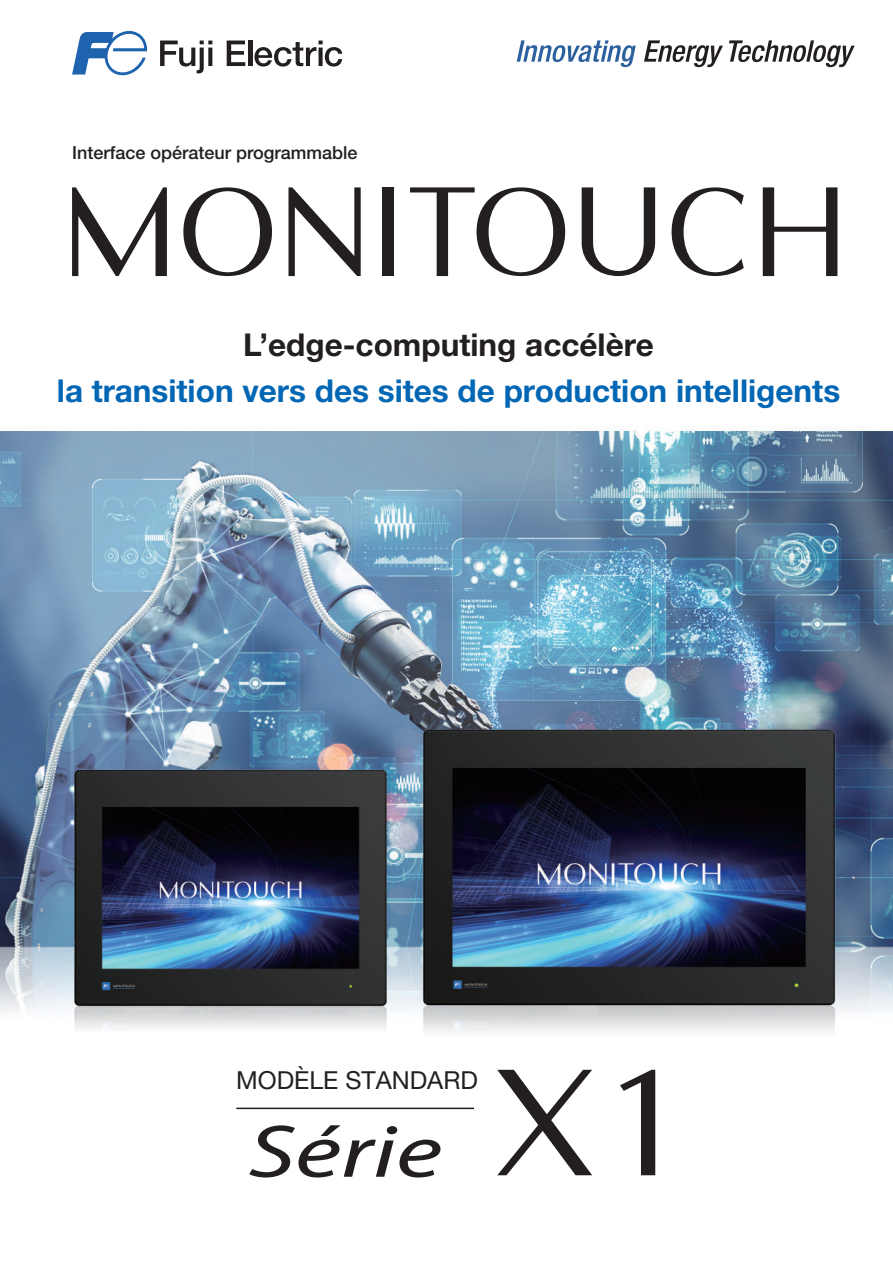
<style>
.page{position:relative;width:893px;height:1263px;background:#fff}
.page>*{position:absolute;margin:0;border:0;box-sizing:border-box;transform-origin:0 0}
.t1{font:italic 75px "Myriad Pro";color:#231f20;scale:1.35 1}
.t2{font:700 31.5px "Helvetica Neue LTW1 G";color:#0166b3}
.t3{font:700 31.5px "Helvetica Neue LTW1 G";color:#231f20}
.t4{font:24.9px "Helvetica Neue LTW1 G";color:#231f20}
.t5{font:500 18px "Helvetica Neue";color:#231f20}
</style>
<div class="page">
<img style="left:0;top:40px;width:893px;height:1136px">
<svg style="left:644px;top:40px;width:79px;height:27px"></svg>
<svg style="left:729px;top:40px;width:126px;height:27px"></svg>
<svg style="left:517px;top:40px;width:119px;height:27px"></svg>
<svg style="left:72px;top:187px;width:95px;height:89px"></svg>
<svg style="left:183px;top:187px;width:89px;height:89px"></svg>
<svg style="left:288px;top:187px;width:73px;height:89px"></svg>
<div style="left:382px;top:187px;width:12px;height:89px;background:#231f20"></div>
<svg style="left:410px;top:187px;width:155px;height:89px"></svg>
<svg style="left:582px;top:187px;width:73px;height:89px"></svg>
<svg style="left:672px;top:187px;width:72px;height:89px"></svg>
<svg style="left:763px;top:187px;width:74px;height:89px"></svg>
<img style="left:34px;top:750px;width:347px;height:300px">
<img style="left:381px;top:709px;width:497px;height:343px">
<svg style="left:160px;top:41px;width:52px;height:32px"></svg>
<svg style="left:208px;top:48px;width:4px;height:18px"></svg>
<svg style="left:227px;top:41px;width:18px;height:25px"></svg>
<hr style="left:248px;top:41px;width:4px;height:25px;background:#231f20">
<svg style="left:254px;top:41px;width:88px;height:26px"></svg>
<svg style="left:72px;top:31px;width:75px;height:45px"></svg>
<svg style="left:497px;top:1070px;width:95px;height:105px"></svg>
<svg style="left:620px;top:1070px;width:35px;height:105px"></svg>
<hr style="left:236px;top:1107px;width:238px;height:2px;background:#231f20">
<p class="t5" style="left:72px;top:142px;width:287px">Interface opérateur programmable</p>
<p class="t3" style="left:243px;top:325px;width:412px">L’edge-computing accélère</p>
<p class="t2" style="left:57px;top:371px;width:785px">la transition vers des sites de production intelligents</p>
<p class="t4" style="left:236px;top:1064px;width:243px">MODÈLE STANDARD</p>
<h1 class="t1" style="left:248px;top:1105px;width:145px">Série</h1>
</div>
